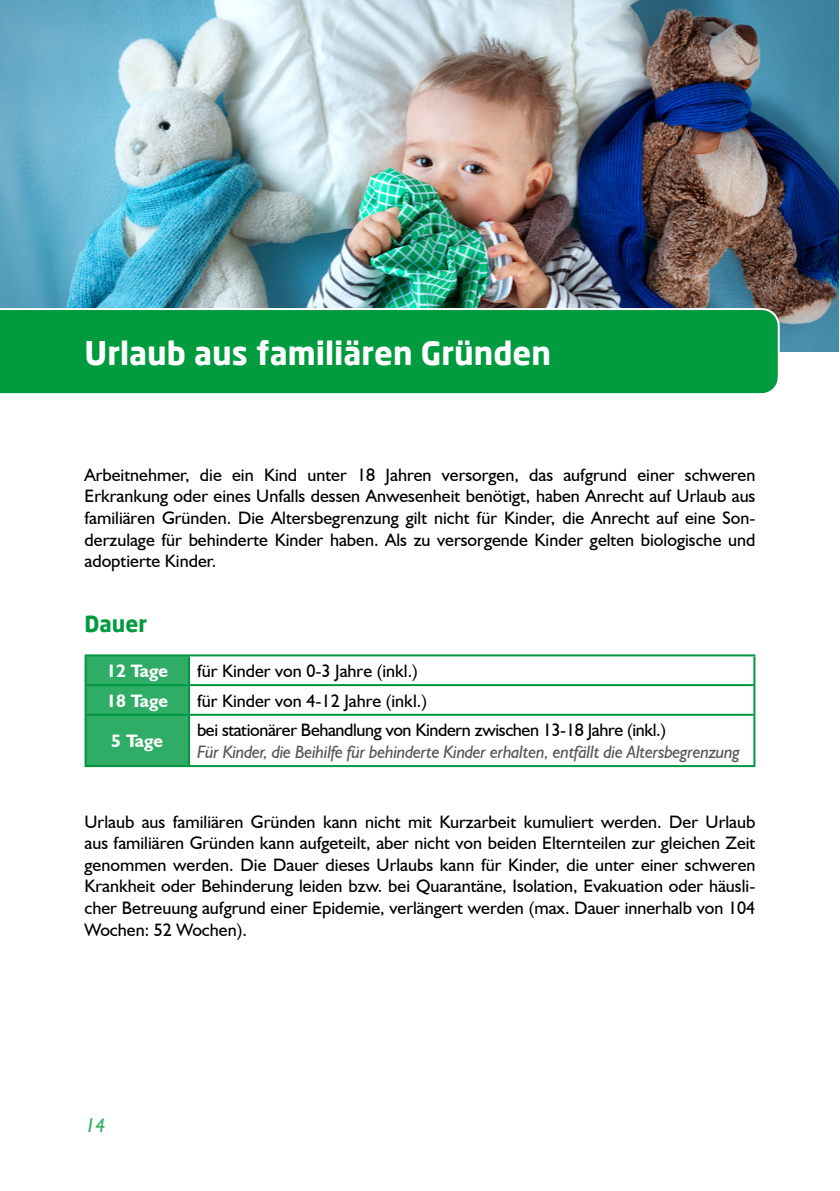
<style>
.page{position:relative;width:840px;height:1191px;background:#fff}
.page>*{position:absolute;margin:0;border:0;box-sizing:border-box;transform-origin:0 0}
.t1{font:700 32px "Neo Sans";color:#fff}
.t2{font:700 22px "Neo Sans";color:#009b3e}
.t3{font:italic 20px "Humanist 521 BT";color:#30ab5c}
.t4{font:18px/21.6px "Humanist 521 BT";color:#000;text-align:justify}
.t5{font:italic 18px "Humanist 521 BT";letter-spacing:-.02em;color:#575756}
.t6{font:18px "Humanist 521 BT";letter-spacing:-.02em;color:#000}
.t7{font:700 18px "Humanist 521 BT";color:#fff}
</style>
<div class="page">
<img style="left:0;top:0;width:838px;height:352px">
<div style="left:0;top:308px;width:779px;height:86px;background:#009b3e"></div>
<div style="left:86px;top:656px;width:102px;height:109px;background:#2fac66"></div>
<hr style="left:84px;top:656px;width:2px;height:28px;background:#009641">
<hr style="left:84px;top:654px;width:105px;height:2px;background:#009641">
<hr style="left:188px;top:656px;width:2px;height:28px;background:#009641">
<hr style="left:189px;top:654px;width:566px;height:2px;background:#009641">
<hr style="left:753px;top:656px;width:2px;height:28px;background:#009641">
<hr style="left:84px;top:686px;width:2px;height:28px;background:#009641">
<hr style="left:84px;top:684px;width:105px;height:2px;background:#009641">
<hr style="left:188px;top:686px;width:2px;height:28px;background:#009641">
<hr style="left:189px;top:684px;width:566px;height:2px;background:#009641">
<hr style="left:753px;top:686px;width:2px;height:28px;background:#009641">
<hr style="left:84px;top:716px;width:2px;height:49px;background:#009641">
<hr style="left:84px;top:714px;width:105px;height:2px;background:#009641">
<hr style="left:84px;top:765px;width:105px;height:2px;background:#009641">
<hr style="left:188px;top:716px;width:2px;height:49px;background:#009641">
<hr style="left:189px;top:714px;width:566px;height:2px;background:#009641">
<hr style="left:753px;top:716px;width:2px;height:49px;background:#009641">
<hr style="left:189px;top:765px;width:566px;height:2px;background:#009641">
<h1 class="t1" style="left:84px;top:332px;width:468px">Urlaub aus familiären Gründen</h1>
<p class="t4" style="left:84px;top:463px;width:672px">Arbeitnehmer, die ein Kind unter 18 Jahren versorgen, das aufgrund einer schweren Erkrankung oder eines Unfalls dessen Anwesenheit benötigt, haben Anrecht auf Urlaub aus familiären Gründen. Die Altersbegrenzung gilt nicht für Kinder, die Anrecht auf eine Son&shy;derzulage für behinderte Kinder haben. Als zu versorgende Kinder gelten biologische und adoptierte Kinder.</p>
<p class="t2" style="left:84px;top:609px;width:64px">Dauer</p>
<p class="t7" style="left:106px;top:660px;width:63px">12 Tage</p>
<p class="t4" style="left:197px;top:660px;width:222px">für Kinder von 0-3 Jahre (inkl.)</p>
<p class="t7" style="left:106px;top:689px;width:63px">18 Tage</p>
<p class="t4" style="left:197px;top:689px;width:231px">für Kinder von 4-12 Jahre (inkl.)</p>
<p class="t7" style="left:111px;top:730px;width:53px">5 Tage</p>
<p class="t6" style="left:197px;top:719px;width:470px">bei stationärer Behandlung von Kindern zwischen 13-18 Jahre (inkl.)</p>
<p class="t5" style="left:197px;top:741px;width:544px">Für Kinder, die Beihilfe für behinderte Kinder erhalten, entfällt die Altersbegrenzung</p>
<p class="t4" style="left:84px;top:810px;width:672px">Urlaub aus familiären Gründen kann nicht mit Kurzarbeit kumuliert werden. Der Urlaub aus familiären Gründen kann aufgeteilt, aber nicht von beiden Elternteilen zur gleichen Zeit genommen werden. Die Dauer dieses Urlaubs kann für Kinder, die unter einer schweren Krankheit oder Behinderung leiden bzw. bei Quarantäne, Isolation, Evakuation oder häusli&shy;cher Betreuung aufgrund einer Epidemie, verlängert werden (max. Dauer innerhalb von 104<br>Wochen: 52 Wochen).</p>
<p class="t3" style="left:85px;top:1112px;width:22px">14</p>
</div>
